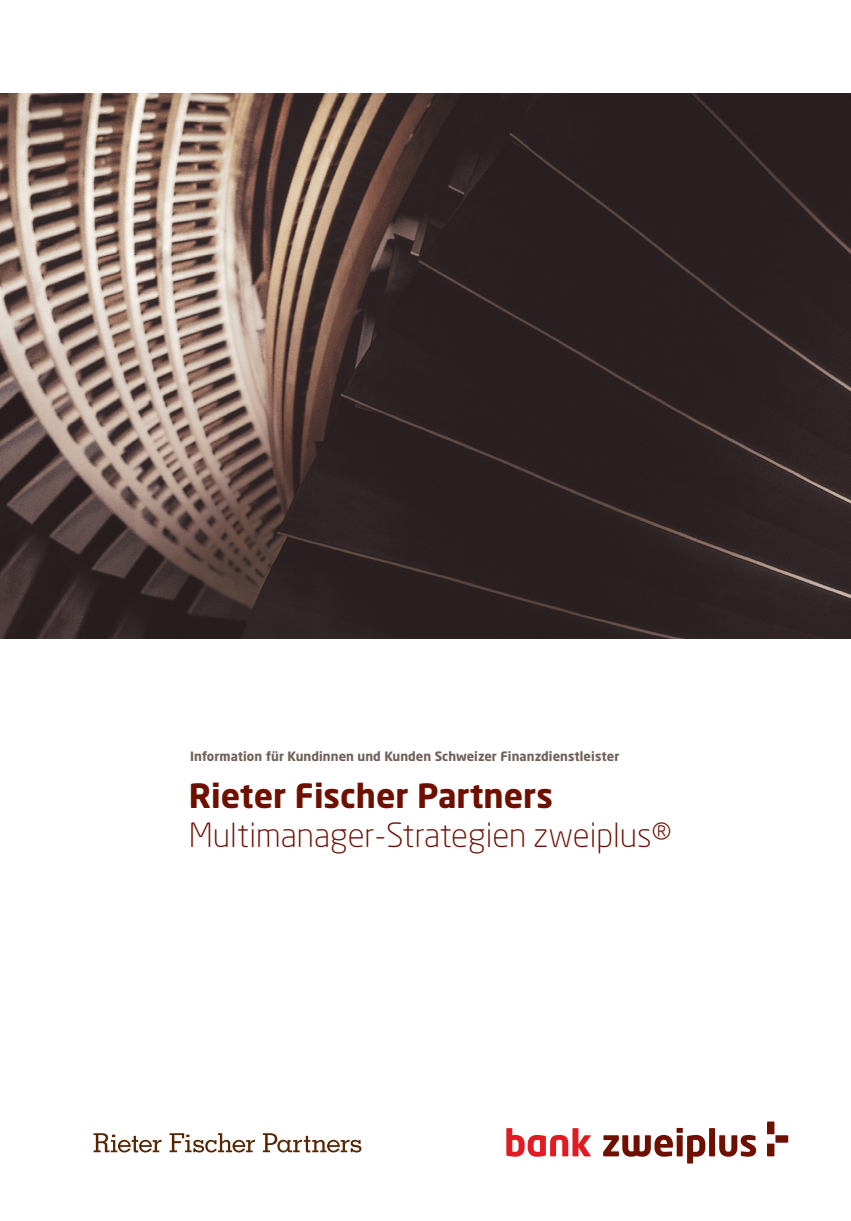
<style>
.page{position:relative;width:851px;height:1221px;background:#fff}
.page>*{position:absolute;margin:0;border:0;box-sizing:border-box;transform-origin:0 0}
.t1{font:300 33px "Neo Sans Pro";color:#6f0f00}
.t2{font:700 33px "Neo Sans Pro";color:#6f0f00}
.t3{font:700 12.75px "Neo Sans Pro";letter-spacing:.005em;color:#716259}
</style>
<div class="page">
<svg style="left:506px;top:1128px;width:84px;height:28px"></svg>
<svg style="left:603px;top:1128px;width:102px;height:35px"></svg>
<div style="left:709px;top:1127px;width:6px;height:29px;background:#6f0f00"></div>
<svg style="left:719px;top:1135px;width:37px;height:21px"></svg>
<svg style="left:767px;top:1121px;width:21px;height:35px"></svg>
<img style="left:0;top:94px;width:850px;height:544px">
<svg style="left:263px;top:1133px;width:98px;height:19px"></svg>
<svg style="left:94px;top:1133px;width:67px;height:19px"></svg>
<svg style="left:169px;top:1133px;width:86px;height:19px"></svg>
<p class="t3" style="left:190px;top:747px;width:431px">Information für Kundinnen und Kunden Schweizer Finanzdienstleister</p>
<h1 class="t2" style="left:189px;top:774px;width:365px">Rieter Fischer Partners</h1>
<h1 class="t1" style="left:189px;top:815px;width:484px">Multimanager-Strategien zweiplus®</h1>
</div>
